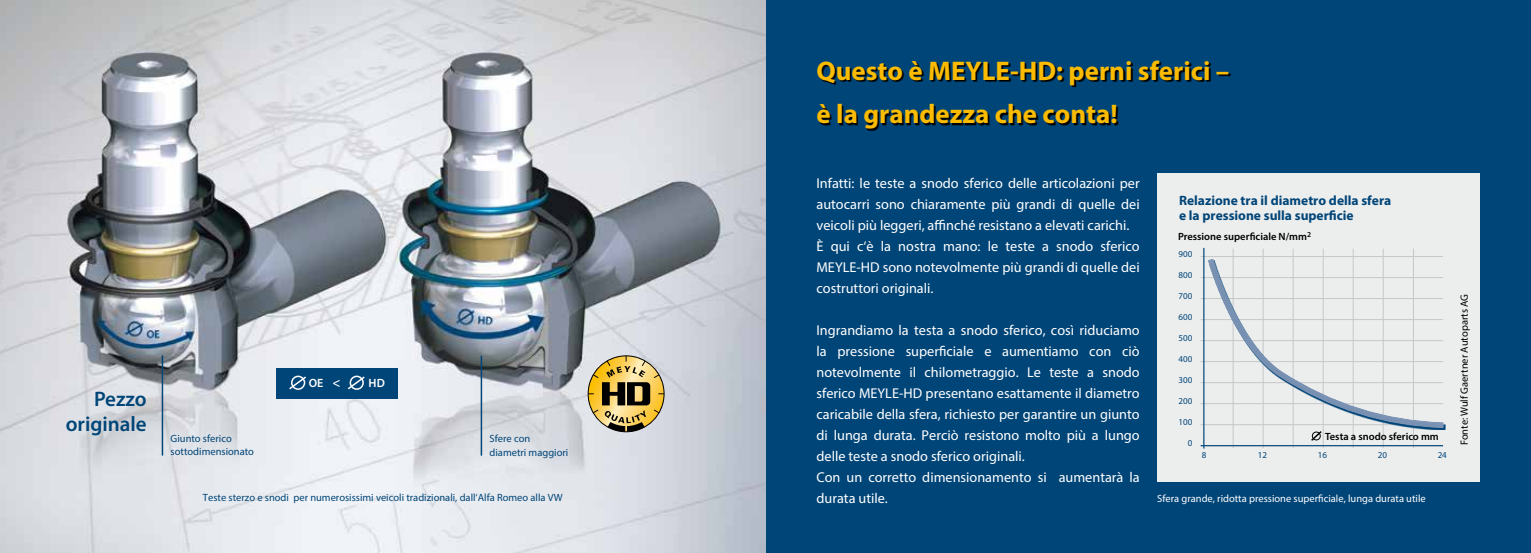
<style>
.page{position:relative;width:1531px;height:553px;background:#fff}
.page>*{position:absolute;margin:0;border:0;box-sizing:border-box;transform-origin:0 0}
.t1{font:700 27px/43.5px "Myriad Pro";color:#fabb00}
.t2{font:600 21px/25.2px "Myriad Pro";color:#004578;text-align:right}
.t3{font:14.25px/21px "Myriad Pro";color:#fff}
.t4{font:700 13.5px/15px "Myriad Pro";color:#004578}
.t5{font:600 12px "Myriad Pro";color:#fff}
.t6{font:10.5px/13.5px "Myriad Pro";color:#004578}
.t7{font:10.5px "Myriad Pro";color:#fff}
.t8{font:600 10.5px "Myriad Pro";color:#000}
.t9{font:10.5px "Myriad Pro";color:#000}
.t10{font:9px "Myriad Pro";color:#004578}
.s1{font-size:13.5px}
</style>
<div class="page">
<div style="left:765px;top:0;width:766px;height:553px;background:#004578"></div>
<svg style="left:819px;top:62px;width:411px;height:68px"></svg>
<img style="left:0;top:0;width:765px;height:553px">
<svg style="left:588px;top:355px;width:76px;height:77px;background:#b6a064"></svg>
<div style="left:276px;top:368px;width:122px;height:30px;background:#004578"></div>
<svg style="left:347px;top:375px;width:18px;height:15px"></svg>
<svg style="left:289px;top:375px;width:17px;height:15px"></svg>
<div style="left:1157px;top:173px;width:323px;height:309px;background:#eceded"></div>
<hr style="left:481px;top:356px;width:1px;height:99px;background:#004578">
<hr style="left:162px;top:355px;width:1px;height:100px;background:#004578">
<hr style="left:1200px;top:256px;width:243px;height:1px;background:#c6c7c8">
<hr style="left:1200px;top:277px;width:243px;height:1px;background:#c6c7c8">
<hr style="left:1200px;top:298px;width:243px;height:1px;background:#c6c7c8">
<hr style="left:1200px;top:319px;width:243px;height:1px;background:#c6c7c8">
<hr style="left:1200px;top:340px;width:243px;height:1px;background:#c6c7c8">
<hr style="left:1200px;top:361px;width:243px;height:1px;background:#c6c7c8">
<hr style="left:1200px;top:382px;width:243px;height:1px;background:#c6c7c8">
<hr style="left:1200px;top:403px;width:243px;height:1px;background:#c6c7c8">
<hr style="left:1200px;top:424px;width:243px;height:1px;background:#c6c7c8">
<hr style="left:1323px;top:249px;width:1px;height:199px;background:#c6c7c8">
<hr style="left:1293px;top:249px;width:1px;height:199px;background:#c6c7c8">
<hr style="left:1263px;top:249px;width:1px;height:199px;background:#c6c7c8">
<hr style="left:1233px;top:249px;width:1px;height:199px;background:#c6c7c8">
<hr style="left:1353px;top:249px;width:1px;height:199px;background:#c6c7c8">
<hr style="left:1383px;top:249px;width:1px;height:199px;background:#c6c7c8">
<hr style="left:1413px;top:249px;width:1px;height:199px;background:#c6c7c8">
<hr style="left:1203px;top:248px;width:1px;height:200px;background:#004578">
<hr style="left:1200px;top:445px;width:243px;height:1px;background:#004578">
<svg style="left:1311px;top:430px;width:12px;height:12px"></svg>
<div style="left:1312px;top:431px;width:9px;height:9px;border:1px solid #000;border-radius:50%"></div>
<div style="left:1205px;top:258px;width:239px;height:172px;background:#fff;opacity:.3"></div>
<h2 class="t2" style="left:66px;top:386px;width:82px">Pezzo originale</h2>
<p class="t5" style="left:309px;top:375px;width:33px">OE <span class="s1">&lt;</span></p>
<p class="t5" style="left:369px;top:375px;width:18px">HD</p>
<p class="t6" style="left:171px;top:431px;width:85px">Giunto sferico sottodimensionato</p>
<p class="t6" style="left:203px;top:491px;width:361px">Teste sterzo e snodi per numerosissimi veicoli tradizionali, dall‘Alfa Romeo alla VW</p>
<p class="t6" style="left:490px;top:432px;width:80px">Sfere con diametri maggiori</p>
<h1 class="t1" style="left:816px;top:48px;width:414px">Questo è MEYLE-HD: perni sferici – è la grandezza che conta!</h1>
<p class="t3" style="left:816px;top:172px;width:325px">Infatti: le teste a snodo sferico delle articolazioni per autocarri sono chiaramente più grandi di quelle dei veicoli più leggeri, affinché resistano a elevati carichi.<br>È qui c‘è la nostra mano: le teste a snodo sferico MEYLE-HD sono notevolmente più grandi di quelle dei costruttori originali.</p>
<p class="t3" style="left:816px;top:319px;width:325px">Ingrandiamo la testa a snodo sferico, così riduciamo la pressione superficiale e aumentiamo con ciò notevolmente il chilometraggio. Le teste a snodo sferico MEYLE-HD presentano esattamente il diametro caricabile della sfera, richiesto per garantire un giunto di lunga durata. Perciò resistono molto più a lungo delle teste a snodo sferico originali.<br>Con un corretto dimensionamento si aumentarà la durata utile.</p>
<p class="t4" style="left:1179px;top:192px;width:214px">Relazione tra il diametro della sfera e la pressione sulla superficie</p>
<p class="t8" style="left:1178px;top:229px;width:135px">Pressione superficiale N/mm<sup>2</sup></p>
<p class="t10" style="left:1178px;top:248px;width:15px">900</p>
<p class="t10" style="left:1178px;top:269px;width:15px">800</p>
<p class="t10" style="left:1178px;top:290px;width:15px">700</p>
<p class="t10" style="left:1178px;top:311px;width:15px">600</p>
<p class="t10" style="left:1178px;top:332px;width:15px">500</p>
<p class="t10" style="left:1178px;top:353px;width:15px">400</p>
<p class="t10" style="left:1178px;top:374px;width:15px">300</p>
<p class="t10" style="left:1178px;top:395px;width:15px">200</p>
<p class="t10" style="left:1178px;top:416px;width:15px">100</p>
<p class="t10" style="left:1188px;top:437px;width:6px">0</p>
<p class="t8" style="left:1325px;top:430px;width:115px">Testa a snodo sferico mm</p>
<p class="t10" style="left:1202px;top:449px;width:6px">8</p>
<p class="t10" style="left:1258px;top:449px;width:11px">12</p>
<p class="t10" style="left:1318px;top:449px;width:11px">16</p>
<p class="t10" style="left:1378px;top:449px;width:11px">20</p>
<p class="t10" style="left:1437px;top:449px;width:11px">24</p>
<p class="t9" style="left:1458px;top:445px;width:153px;rotate:-90deg">Fonte: Wulf Gaertner Autoparts AG</p>
<p class="t7" style="left:1157px;top:492px;width:270px">Sfera grande, ridotta pressione superficiale, lunga durata utile</p>
</div>
